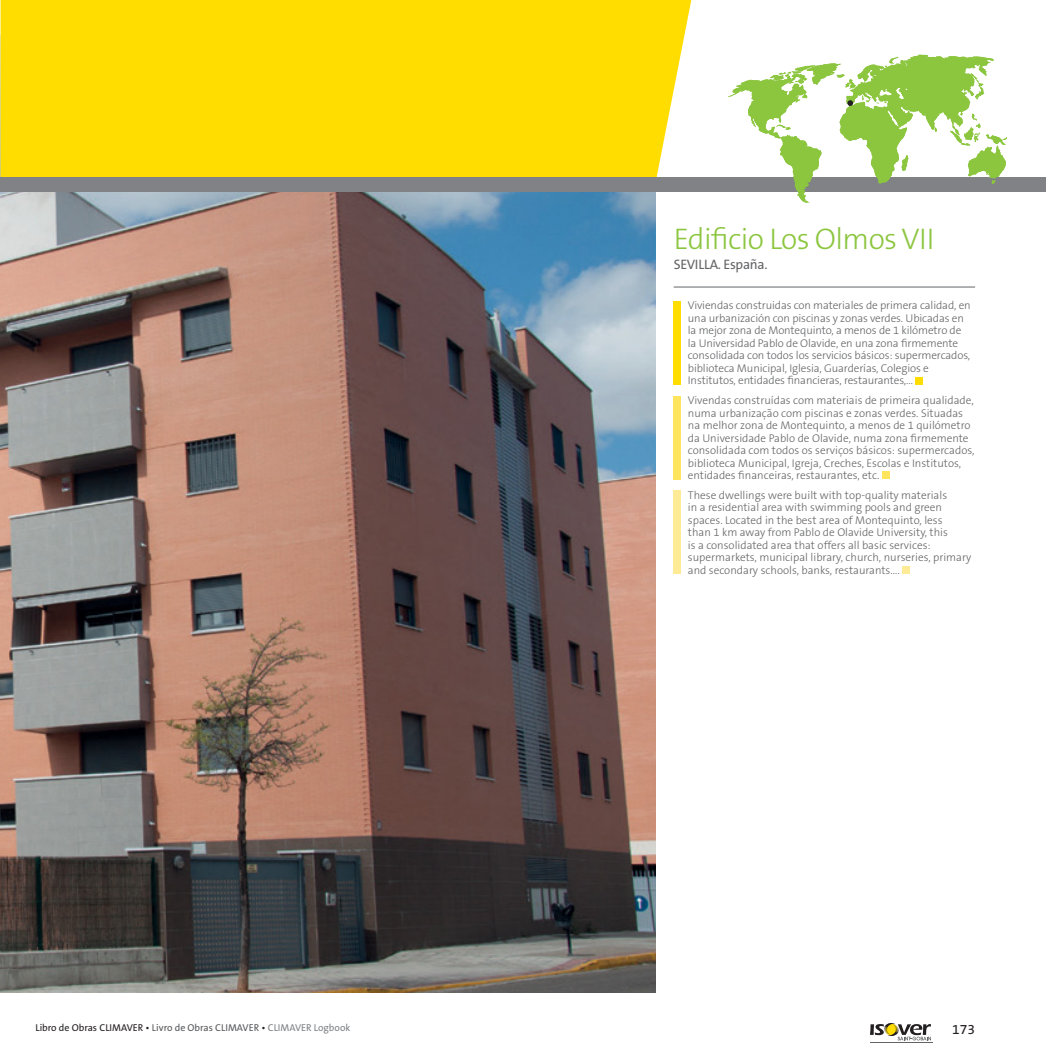
<style>
.page{position:relative;width:1046px;height:1063px;background:#fff}
.page>*{position:absolute;margin:0;border:0;box-sizing:border-box;transform-origin:0 0}
.t1{font:300 30px "The Sans B3";letter-spacing:-.02em;color:#8cc63f}
.t2{font:13.75px "The Sans B5 Plain";letter-spacing:-.02em;color:#636466}
.t3{font:13.75px "The Sans B5 Plain";color:#231f20}
.t4{font:300 11.25px/12.5px "The Sans B3";color:#636466}
.t5{font:10px "The Sans B5 Plain";color:#231f20}
.s1{color:#58595b}
.s2{color:#808285}
</style>
<div class="page">
<img style="left:0;top:35px;width:656px;height:957px">
<div style="left:1px;top:0;width:690px;height:177px;background:#fd0"></div>
<div style="left:0;top:177px;width:1045px;height:14px;background:#808285"></div>
<svg style="left:870px;top:1023px;width:60px;height:17px"></svg>
<hr style="left:870px;top:1042px;width:62px;height:1px;background:#636466">
<hr style="left:673px;top:287px;width:301px;height:1px;background:#636466">
<div style="left:915px;top:377px;width:7px;height:7px;background:#fd0"></div>
<div style="left:882px;top:472px;width:7px;height:7px;background:#ffe45e"></div>
<div style="left:902px;top:567px;width:7px;height:7px;background:#ffeb95"></div>
<div style="left:673px;top:301px;width:7px;height:83px;background:#fd0"></div>
<div style="left:673px;top:396px;width:7px;height:83px;background:#ffe45e"></div>
<div style="left:673px;top:491px;width:7px;height:83px;background:#ffeb95"></div>
<svg style="left:727px;top:55px;width:279px;height:148px"></svg>
<h1 class="t1" style="left:673px;top:227px;width:262px">Edificio Los Olmos VII</h1>
<p class="t2" style="left:673px;top:259px;width:95px">SEVILLA. España.</p>
<p class="t4" style="left:687px;top:300px;width:284px">Viviendas construidas con materiales de primera calidad, en una urbanización con piscinas y zonas verdes. Ubicadas en la mejor zona de Montequinto, a menos de 1 kilómetro de la Universidad Pablo de Olavide, en una zona firmemente consolidada con todos los servicios básicos: supermercados, biblioteca Municipal, Iglesia, Guarderías, Colegios e Institutos, entidades financieras, restaurantes,…</p>
<p class="t4" style="left:687px;top:395px;width:288px">Vivendas construídas com materiais de primeira qualidade, numa urbanização com piscinas e zonas verdes. Situadas na melhor zona de Montequinto, a menos de 1 quilómetro da Universidade Pablo de Olavide, numa zona firmemente consolidada com todos os serviços básicos: supermercados, biblioteca Municipal, Igreja, Creches, Escolas e Institutos, entidades financeiras, restaurantes, etc.</p>
<p class="t4" style="left:687px;top:490px;width:285px">These dwellings were built with top-quality materials<br>in a residential area with swimming pools and green spaces. Located in the best area of Montequinto, less<br>than 1 km away from Pablo de Olavide University, this<br>is a consolidated area that offers all basic services: supermarkets, municipal library, church, nurseries, primary and secondary schools, banks, restaurants….</p>
<p class="t5" style="left:35px;top:1024px;width:316px">Libro de Obras CLIMAVER • <span class="s1">Livro de Obras CLIMAVER</span> • <span class="s2">CLIMAVER Logbook</span></p>
<p class="t3" style="left:952px;top:1024px;width:24px">173</p>
</div>
